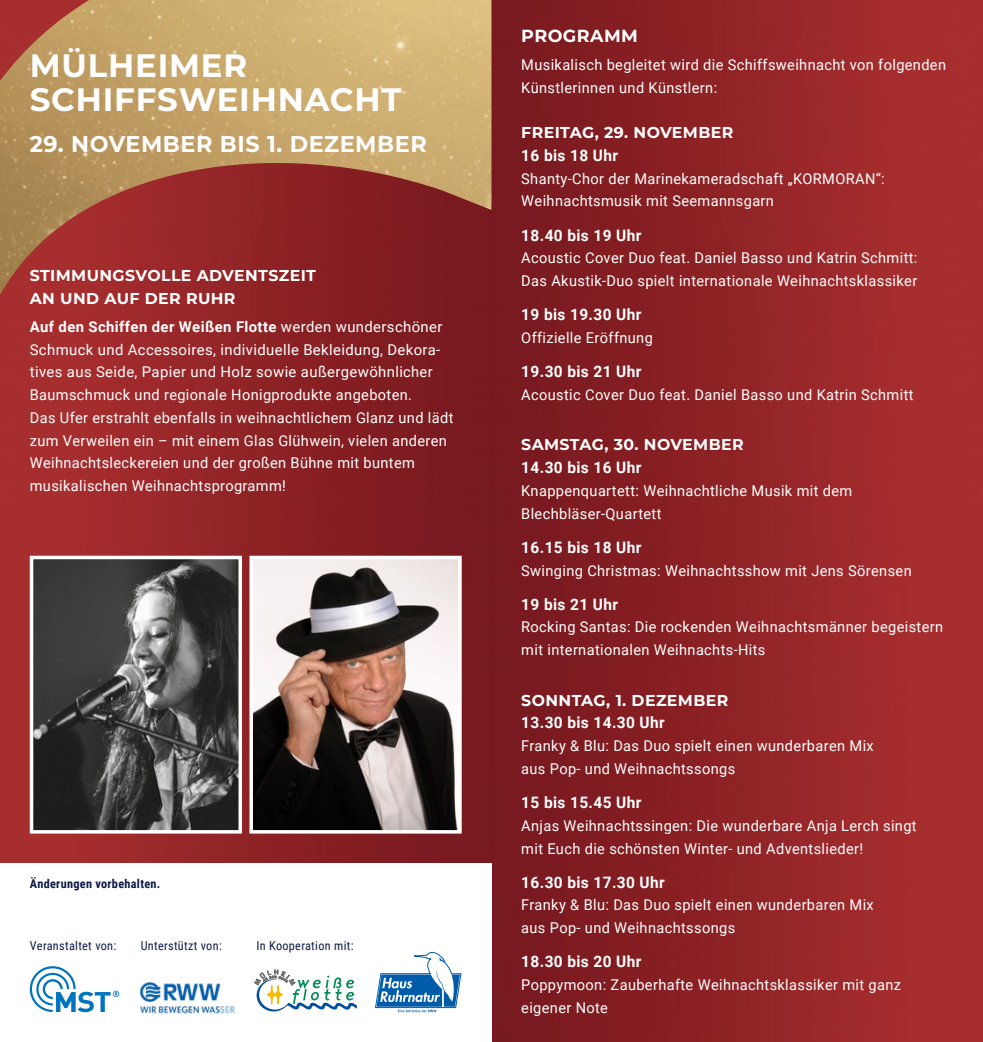
<style>
.page{position:relative;width:983px;height:1042px;background:#fff}
.page>*{position:absolute;margin:0;border:0;box-sizing:border-box;transform-origin:0 0}
.t1{font:700 32.38px/33.2px "Montserrat";letter-spacing:.025em;color:#fff}
.t2{font:700 22.75px "Montserrat";letter-spacing:.025em;color:#fff}
.t3{font:700 17.5px "Montserrat";letter-spacing:.025em;color:#fff}
.t4{font:700 15.75px "Roboto";letter-spacing:.025em;color:#fff}
.t5{font:700 15.75px/22.8px "Montserrat";letter-spacing:.025em;color:#fff}
.t6{font:14.88px/22.8px "Roboto";letter-spacing:.025em;color:#fff}
.t7{font:12.25px "Roboto Condensed";letter-spacing:.025em;color:#0e1b46}
.t8{font:700 12.25px "Roboto Condensed";letter-spacing:.025em;color:#0e1b46}
.s1{font-weight:700}
</style>
<div class="page">
<img style="left:0;top:0;width:982px;height:1042px">
<img style="left:0;top:0;width:491px;height:294px">
<img style="left:35px;top:561px;width:202px;height:267px">
<div style="left:30px;top:556px;width:212px;height:277px;border:4px solid #fff"></div>
<img style="left:254px;top:561px;width:202px;height:267px">
<div style="left:249px;top:556px;width:212px;height:277px;border:4px solid #fff"></div>
<div style="left:0;top:863px;width:491px;height:179px;background:#fff"></div>
<svg style="left:254px;top:969px;width:103px;height:42px"></svg>
<svg style="left:375px;top:951px;width:86px;height:61px"></svg>
<svg style="left:30px;top:966px;width:89px;height:46px"></svg>
<img style="left:141px;top:982px;width:94px;height:32px">
<h1 class="t1" style="left:30px;top:47px;width:373px">MÜLHEIMER<br>SCHIFFSWEIHNACHT</h1>
<h2 class="t2" style="left:30px;top:128px;width:398px">29. NOVEMBER BIS 1. DEZEMBER</h2>
<p class="t5" style="left:30px;top:264px;width:288px">STIMMUNGSVOLLE ADVENTSZEIT<br>AN UND AUF DER RUHR</p>
<p class="t6" style="left:30px;top:315px;width:425px"><span class="s1">Auf den Schiffen der Weißen Flotte</span> werden wunderschöner Schmuck und Accessoires, individuelle Bekleidung, Dekora&shy;tives aus Seide, Papier und Holz sowie außergewöhnlicher Baumschmuck und regionale Honigprodukte angeboten.<br>Das Ufer erstrahlt ebenfalls in weihnachtlichem Glanz und lädt zum Verweilen ein – mit einem Glas Glühwein, vielen anderen Weihnachtsleckereien und der großen Bühne mit buntem musikalischen Weihnachtsprogramm!</p>
<p class="t8" style="left:30px;top:875px;width:132px">Änderungen vorbehalten.</p>
<p class="t7" style="left:30px;top:937px;width:88px">Veranstaltet von:</p>
<p class="t7" style="left:141px;top:937px;width:83px">Unterstützt von:</p>
<p class="t7" style="left:256px;top:937px;width:99px">In Kooperation mit:</p>
<p class="t3" style="left:521px;top:23px;width:118px">PROGRAMM</p>
<p class="t6" style="left:521px;top:53px;width:426px">Musikalisch begleitet wird die Schiffsweihnacht von folgenden<br>Künstlerinnen und Künstlern:</p>
<p class="t5" style="left:521px;top:120px;width:213px">FREITAG, 29. NOVEMBER</p>
<p class="t4" style="left:521px;top:144px;width:98px">16 bis 18 Uhr</p>
<p class="t6" style="left:521px;top:166px;width:365px">Shanty-Chor der Marinekameradschaft „KORMORAN“:<br>Weihnachtsmusik mit Seemannsgarn</p>
<p class="t4" style="left:521px;top:224px;width:122px">18.40 bis 19 Uhr</p>
<p class="t6" style="left:521px;top:246px;width:397px">Acoustic Cover Duo feat. Daniel Basso und Katrin Schmitt:<br>Das Akustik-Duo spielt internationale Weihnachtsklassiker</p>
<p class="t4" style="left:521px;top:304px;width:122px">19 bis 19.30 Uhr</p>
<p class="t6" style="left:521px;top:326px;width:133px">Offizielle Eröffnung</p>
<p class="t4" style="left:521px;top:360px;width:122px">19.30 bis 21 Uhr</p>
<p class="t6" style="left:521px;top:383px;width:394px">Acoustic Cover Duo feat. Daniel Basso und Katrin Schmitt</p>
<p class="t5" style="left:521px;top:432px;width:224px">SAMSTAG, 30. NOVEMBER</p>
<p class="t4" style="left:521px;top:456px;width:122px">14.30 bis 16 Uhr</p>
<p class="t6" style="left:521px;top:479px;width:332px">Knappenquartett: Weihnachtliche Musik mit dem<br>Blechbläser-Quartett</p>
<p class="t4" style="left:521px;top:536px;width:122px">16.15 bis 18 Uhr</p>
<p class="t6" style="left:521px;top:558px;width:392px">Swinging Christmas: Weihnachtsshow mit Jens Sörensen</p>
<p class="t4" style="left:521px;top:593px;width:98px">19 bis 21 Uhr</p>
<p class="t6" style="left:521px;top:615px;width:423px">Rocking Santas: Die rockenden Weihnachtsmänner begeistern mit internationalen Weihnachts-Hits</p>
<p class="t5" style="left:521px;top:688px;width:208px">SONNTAG, 1. DEZEMBER</p>
<p class="t4" style="left:521px;top:712px;width:145px">13.30 bis 14.30 Uhr</p>
<p class="t6" style="left:521px;top:734px;width:354px">Franky &amp; Blu: Das Duo spielt einen wunderbaren Mix aus Pop- und Weihnachtssongs</p>
<p class="t4" style="left:521px;top:791px;width:122px">15 bis 15.45 Uhr</p>
<p class="t6" style="left:521px;top:813px;width:397px">Anjas Weihnachtssingen: Die wunderbare Anja Lerch singt mit Euch die schönsten Winter- und Adventslieder!</p>
<p class="t4" style="left:521px;top:871px;width:145px">16.30 bis 17.30 Uhr</p>
<p class="t6" style="left:521px;top:893px;width:354px">Franky &amp; Blu: Das Duo spielt einen wunderbaren Mix aus Pop- und Weihnachtssongs</p>
<p class="t4" style="left:521px;top:950px;width:122px">18.30 bis 20 Uhr</p>
<p class="t6" style="left:521px;top:973px;width:381px">Poppymoon: Zauberhafte Weihnachtsklassiker mit ganz eigener Note</p>
</div>
